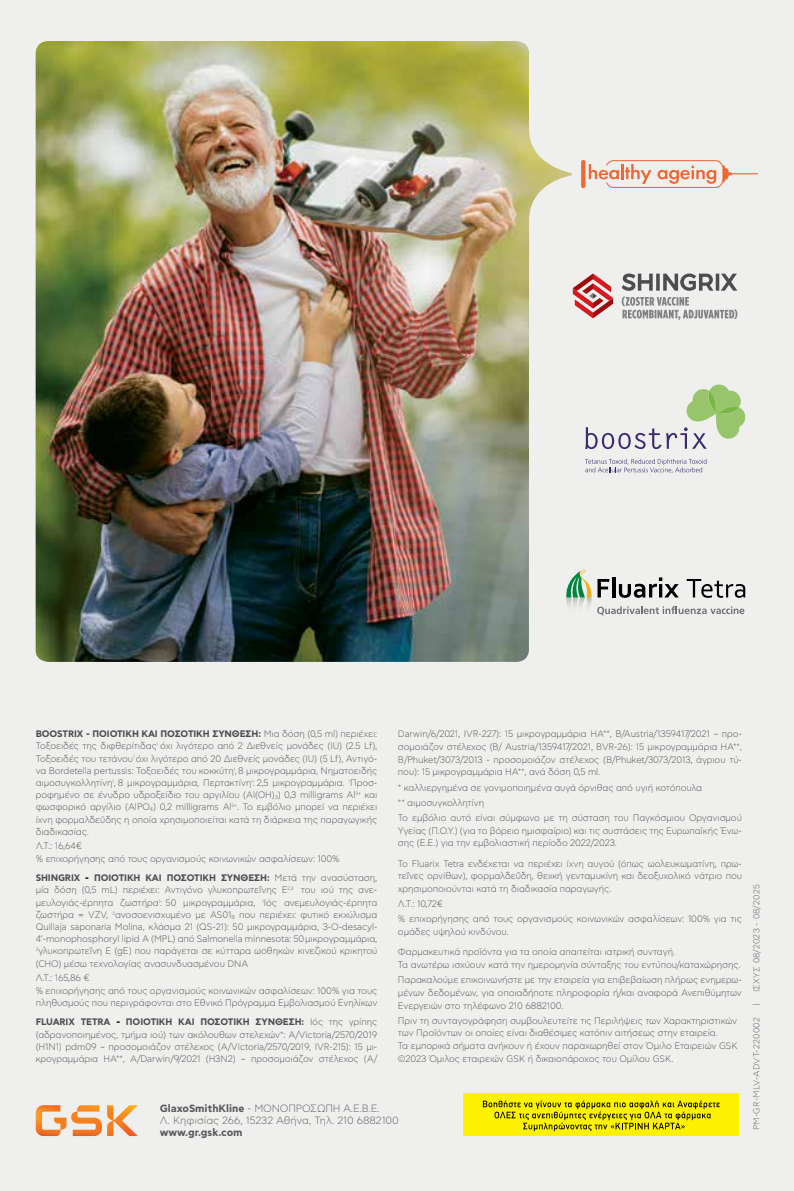
<style>
.page{position:relative;width:794px;height:1191px;background:#eff0ed}
.page>*{position:absolute;margin:0;border:0;box-sizing:border-box;transform-origin:0 0}
.t1{font:300 10.5px/12.1px "Asty CF Std";color:#58595b}
.t2{font:700 10.5px "Asty CF Std";color:#58595b}
.t3{font:300 9.45px/12.2px "Asty CF Std";letter-spacing:-.01em;color:#4d4d4f}
.t4{font:300 8.58px "Asty CF Std";letter-spacing:.03em;color:#58595b}
.s1{font-weight:700}
.s2{font-size:5.42px}
.s3{font-weight:700;color:#000}
</style>
<div class="page">
<img style="left:36px;top:41px;width:490px;height:621px">
<svg style="left:526px;top:45px;width:232px;height:613px"></svg>
<svg style="left:581px;top:160px;width:176px;height:28px"></svg>
<svg style="left:622px;top:273px;width:115px;height:47px"></svg>
<svg style="left:573px;top:273px;width:40px;height:45px"></svg>
<svg style="left:565px;top:569px;width:180px;height:50px"></svg>
<svg style="left:585px;top:384px;width:162px;height:65px"></svg>
<svg style="left:585px;top:459px;width:121px;height:14px"></svg>
<div style="left:464px;top:1093px;width:275px;height:43px;background:#fff200"></div>
<svg style="left:483px;top:1100px;width:237px;height:31px"></svg>
<svg style="left:36px;top:1105px;width:102px;height:31px"></svg>
<p class="t3" style="left:36px;top:728px;width:343px;text-align:justify"><span class="s1">BOOSTRIX - ΠΟΙΟΤΙΚΗ ΚΑΙ ΠΟΣΟΤΙΚΗ ΣΥΝΘΕΣΗ:</span> Μια δόση (0,5 ml) περιέχει:<br>Τοξοειδές της διφθερίτιδας<sup>1</sup> όχι λιγότερο από 2 Διεθνείς μονάδες (IU) (2.5 Lf), Τοξοειδές του τετάνου<sup>1</sup> όχι λιγότερο από 20 Διεθνείς μονάδες (IU) (5 Lf), Αντιγό&shy;να Bordetella pertussis: Τοξοειδές του κοκκύτη<sup>1</sup>,8 μικρογραμμάρια, Νηματοειδής αιμοσυγκολλητίνη<sup>1</sup>, 8 μικρογραμμάρια, Περτακτίνη<sup>1</sup>: 2,5 μικρογραμμάρια. <sup>1</sup>Προσ&shy;ροφημένο σε ένυδρο υδροξείδιο του αργιλίου (Al(OH)<span class="s2">3</span>) 0,3 milligrams Al<sup>3+</sup> και φωσφορικό αργίλιο (AlPO<span class="s2">4</span>) 0,2 milligrams Al<sup>3+</sup>. Το εμβόλιο μπορεί να περιέχει ίχνη φορμαλδεϋδης η οποία χρησιμοποιείται κατά τη διάρκεια της παραγωγικής διαδικασίας.</p>
<p class="t3" style="left:36px;top:840px;width:305px">Λ.T.: 16,64€<br>% επιχορήγησης από τους οργανισμούς κοινωνικών ασφαλίσεων: 100%</p>
<p class="t3" style="left:36px;top:872px;width:343px;text-align:justify"><span class="s1">SHINGRIX</span> <span class="s3">-</span> <span class="s1">ΠΟΙΟΤΙΚΗ ΚΑΙ ΠΟΣΟΤΙΚΗ ΣΥΝΘΕΣΗ:</span> Μετά την ανασύσταση, μία δόση (0,5 mL) περιέχει: Αντιγόνο γλυκοπρωτεΐνης Ε<sup>2,3</sup> του ιού της ανε&shy;μευλογιάς-έρπητα ζωστήρα<sup>1</sup>: 50 μικρογραμμάρια, <sup>1</sup>Ιός ανεμευλογιάς-έρπητα ζωστήρα = VZV, <sup>2</sup>ανοσοενισχυμένο με AS01<span class="s2">B</span> που περιέχει: φυτικό εκχύλισμα Quillaja saponaria Molina, κλάσμα 21 (QS-21): 50 μικρογραμμάρια, 3-O-desacyl-4’-monophosphoryl lipid A (MPL) από Salmonella minnesota: 50 μικρογραμμάρια, <sup>3</sup>γλυκοπρωτεΐνη E (gE) που παράγεται σε κύτταρα ωοθηκών κινεζικού κρικητού (CHO) μέσω τεχνολογίας ανασυνδυασμένου DNA</p>
<p class="t3" style="left:36px;top:972px;width:343px">Λ.Τ.: 165,86 €<br>% επιχορήγησης από τους οργανισμούς κοινωνικών ασφαλίσεων: 100% για τους πληθυσμούς που περιγράφονται στο Εθνικό Πρόγραμμα Εμβολιασμού Ενηλίκων</p>
<p class="t3" style="left:36px;top:1016px;width:343px;text-align:justify"><span class="s1">FLUARIX TETRA</span> <span class="s3">-</span> <span class="s1">ΠΟΙΟΤΙΚΗ ΚΑΙ ΠΟΣΟΤΙΚΗ ΣΥΝΘΕΣΗ:</span> Ιός της γρίπης (αδρανοποιημένος, τμήμα ιού) των ακόλουθων στελεχών*: A/Victoria/2570/2019 (H1N1) pdm09 – προσομοιάζον στέλεχος (A/Victoria/2570/2019, IVR-215): 15 μι&shy;κρογραμμάρια HA**, A/Darwin/9/2021 (H3N2) – προσομοιάζον στέλεχος (A/</p>
<p class="t3" style="left:398px;top:727px;width:345px;line-height:12.8px;text-align:justify">Darwin/6/2021, IVR-227): 15 μικρογραμμάρια HA**, B/Austria/1359417/2021 – προ&shy;σομοιάζον στέλεχος (B/ Austria/1359417/2021, BVR-26): 15 μικρογραμμάρια HA**, B/Phuket/3073/2013 - προσομοιάζον στέλεχος (B/Phuket/3073/2013, άγριου τύ&shy;που): 15 μικρογραμμάρια HA**, ανά δόση 0,5 ml.</p>
<p class="t3" style="left:398px;top:780px;width:345px;line-height:15.2px">* καλλιεργημένα σε γονιμοποιημένα αυγά όρνιθας από υγιή κοτόπουλα<br>** αιμοσυγκολλητίνη<br>Το εμβόλιο αυτό είναι σύμφωνο με τη σύσταση του Παγκόσμιου Οργανισμού</p>
<p class="t3" style="left:398px;top:824px;width:345px;line-height:12.8px">Υγείας (Π.Ο.Υ.) (για το βόρειο ημισφαίριο) και τις συστάσεις της Ευρωπαϊκής Ένω&shy;σης (Ε.Ε.) για την εμβολιαστική περίοδο 2022/2023.</p>
<p class="t3" style="left:398px;top:857px;width:345px;line-height:12.8px;text-align:justify">Το Fluarix Tetra ενδέχεται να περιέχει ίχνη αυγού (όπως ωολευκωματίνη, πρω&shy;τεΐνες ορνίθων), φορμαλδεΰδη, θειική γενταμυκίνη και δεοξυχολικό νάτριο που χρησιμοποιούνται κατά τη διαδικασία παραγωγής.</p>
<p class="t3" style="left:398px;top:896px;width:345px;line-height:15.2px">Λ.Τ.: 10,72€<br>% επιχορήγησης από τους οργανισμούς κοινωνικών ασφαλίσεων: 100% για τις</p>
<p class="t3" style="left:398px;top:922px;width:279px;line-height:20.1px">ομάδες υψηλού κινδύνου.<br>Φαρμακευτικά προϊόντα για τα οποία απαιτείται ιατρική συνταγή.</p>
<p class="t3" style="left:398px;top:957px;width:345px;line-height:15.2px">Τα ανωτέρω ισχύουν κατά την ημερομηνία σύνταξης του εντύπου/καταχώρησης.<br>Παρακαλούμε επικοινωνήστε με την εταιρεία για επιβεβαίωση πλήρως ενημερω-</p>
<p class="t3" style="left:398px;top:986px;width:345px;line-height:12.8px">μένων δεδομένων, για οποιαδήποτε πληροφορία ή/και αναφορά Ανεπιθύμητων<br>Ενεργειών στο τηλέφωνο 210 6882100.</p>
<p class="t3" style="left:398px;top:1014px;width:341px;line-height:12.8px">Πριν τη συνταγογράφηση συμβουλευτείτε τις Περιλήψεις των Χαρακτηριστικών των Προϊόντων οι οποίες είναι διαθέσιμες κατόπιν αιτήσεως στην εταιρεία.<br>Tα εμπορικά σήματα ανήκουν ή έχουν παραχωρηθεί στον Όμιλο Εταιρειών GSK ©2023 Όμιλος εταιρειών GSK ή δικαιοπάροχος του Ομίλου GSK.</p>
<p class="t1" style="left:160px;top:1102px;width:241px"><span class="s1">GlaxoSmithKline</span> - ΜΟΝΟΠΡΟΣΩΠΗ Α.Ε.Β.Ε.<br>Λ. Κηφισίας 266, 15232 Αθήνα, Τηλ. 210 6882100</p>
<p class="t2" style="left:160px;top:1126px;width:84px">www.gr.gsk.com</p>
<p class="t4" style="left:751px;top:992px;width:109px;rotate:-90deg">ΙΣΧΥΣ 08/2023 - 08/2025</p>
<p class="t4" style="left:751px;top:1006px;width:4px;rotate:-90deg">|</p>
<p class="t4" style="left:751px;top:1130px;width:114px;rotate:-90deg">PM-GR-MLV-ADVT-220002</p>
</div>
